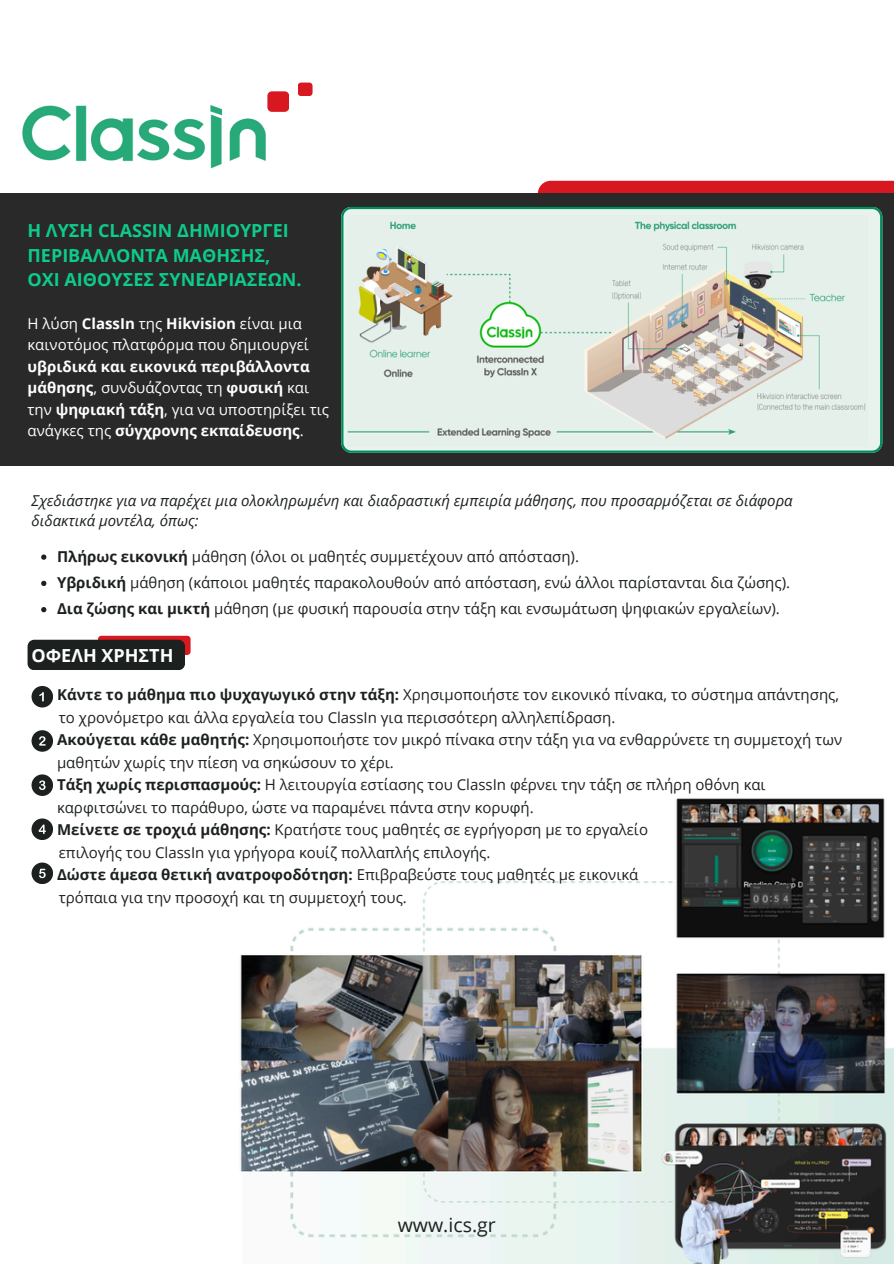
<style>
.page{position:relative;width:894px;height:1264px;background:#fff}
.page>*{position:absolute;margin:0;border:0;box-sizing:border-box;transform-origin:0 0}
.t1{font:19.5px "Open Sans";color:#1c2120}
.t2{font:700 18px/24.8px "Open Sans";color:#0ecb8a}
.t3{font:700 18px "Open Sans";color:#fff}
.t4{font:15px/22.5px "Open Sans";color:#1c2120}
.t5{font:700 15px/21.3px "Open Sans";color:#fff}
.t6{font:italic 15px/19.2px "Open Sans";color:#1c2120}
.t7{font:15px/21.3px "Open Sans";color:#fff}
.s1{font-weight:700}
.s2{font-weight:400}
</style>
<div class="page">
<div style="left:537px;top:181px;width:356px;height:12px;background:#d71820"></div>
<div style="left:0;top:193px;width:893px;height:273px;background:#292929"></div>
<div style="left:267px;top:91px;width:22px;height:21px;background:#d71820;border-radius:4px"></div>
<img style="left:22px;top:102px;width:252px;height:67px">
<svg style="left:341px;top:207px;width:541px;height:246px;background:#a4d3c1"></svg>
<img style="left:347px;top:215px;width:520px;height:231px">
<img style="left:240px;top:798px;width:653px;height:465px">
<div style="left:141px;top:722px;width:433px;height:153px;background:#fff"></div>
<div style="left:297px;top:83px;width:15px;height:13px;background:#d71820;border-radius:3px"></div>
<svg style="left:41px;top:554px;width:5px;height:5px"></svg>
<svg style="left:41px;top:580px;width:5px;height:6px"></svg>
<svg style="left:41px;top:607px;width:5px;height:5px"></svg>
<div style="left:32px;top:686px;width:21px;height:21px;background:#1c2120;border-radius:50%"></div>
<svg style="left:39px;top:692px;width:5px;height:9px"></svg>
<div style="left:32px;top:730px;width:21px;height:21px;background:#1c2120;border-radius:50%"></div>
<svg style="left:39px;top:736px;width:7px;height:9px"></svg>
<div style="left:32px;top:774px;width:21px;height:21px;background:#1c2120;border-radius:50%"></div>
<svg style="left:39px;top:780px;width:7px;height:10px"></svg>
<div style="left:32px;top:818px;width:21px;height:21px;background:#1c2120;border-radius:50%"></div>
<svg style="left:39px;top:824px;width:7px;height:10px"></svg>
<div style="left:32px;top:862px;width:21px;height:21px;background:#1c2120;border-radius:50%"></div>
<svg style="left:39px;top:868px;width:7px;height:10px"></svg>
<div style="left:98px;top:635px;width:92px;height:20px;background:#d71820;border-radius:3px"></div>
<div style="left:28px;top:639px;width:157px;height:31px;background:#1c2120"></div>
<p class="t2" style="left:28px;top:217px;width:275px">Η ΛΥΣΗ CLASSIN ΔΗΜΙΟΥΡΓΕΙ<br>ΠΕΡΙΒΑΛΛΟΝΤΑ ΜΑΘΗΣΗΣ,<br>ΟΧΙ ΑΙΘΟΥΣΕΣ ΣΥΝΕΔΡΙΑΣΕΩΝ.</p>
<p class="t7" style="left:28px;top:312px;width:283px">Η λύση <span class="s1">ClassIn</span> της <span class="s1">Hikvision</span> είναι μια καινοτόμος πλατφόρμα που δημιουργεί</p>
<p class="t5" style="left:28px;top:355px;width:303px">υβριδικά και εικονικά περιβάλλοντα μάθησης<span class="s2">, συνδυάζοντας τη</span> φυσική <span class="s2">και την</span> ψηφιακή τάξη<span class="s2">, για να υποστηρίξει τις ανάγκες της</span> σύγχρονης εκπαίδευσης<span class="s2">.</span></p>
<p class="t6" style="left:32px;top:491px;width:762px">Σχεδιάστηκε για να παρέχει μια ολοκληρωμένη και διαδραστική εμπειρία μάθησης, που προσαρμόζεται σε διάφορα διδακτικά μοντέλα, όπως:</p>
<p class="t4" style="left:57px;top:544px;width:523px"><span class="s1">Πλήρως εικονική</span> μάθηση (όλοι οι μαθητές συμμετέχουν από απόσταση).</p>
<p class="t4" style="left:57px;top:570px;width:734px"><span class="s1">Υβριδική</span> μάθηση (κάποιοι μαθητές παρακολουθούν από απόσταση, ενώ άλλοι παρίστανται δια ζώσης).</p>
<h1 class="t4" style="left:57px;top:597px;width:724px"><span class="s1">Δια ζώσης και μικτή</span> μάθηση (με φυσική παρουσία στην τάξη και ενσωμάτωση ψηφιακών εργαλείων).</h1>
<p class="t3" style="left:32px;top:642px;width:143px">ΟΦΕΛΗ ΧΡΗΣΤΗ</p>
<p class="t4" style="left:57px;top:683px;width:783px"><span class="s1">Κάντε το μάθημα πιο ψυχαγωγικό στην τάξη:</span> Χρησιμοποιήστε τον εικονικό πίνακα, το σύστημα απάντησης,</p>
<p class="t4" style="left:59px;top:705px;width:558px">το χρονόμετρο και άλλα εργαλεία του ClassIn για περισσότερη αλληλεπίδραση.</p>
<p class="t4" style="left:57px;top:728px;width:786px"><span class="s1">Ακούγεται κάθε μαθητής:</span> Χρησιμοποιήστε τον μικρό πίνακα στην τάξη για να ενθαρρύνετε τη συμμετοχή των μαθητών χωρίς την πίεση να σηκώσουν το χέρι.</p>
<p class="t4" style="left:57px;top:773px;width:710px"><span class="s1">Τάξη χωρίς περισπασμούς:</span> Η λειτουργία εστίασης του ClassIn φέρνει την τάξη σε πλήρη οθόνη και καρφιτσώνει το παράθυρο, ώστε να παραμένει πάντα στην κορυφή.</p>
<p class="t4" style="left:57px;top:818px;width:592px"><span class="s1">Μείνετε σε τροχιά μάθησης:</span> Κρατήστε τους μαθητές σε εγρήγορση με το εργαλείο</p>
<p class="t4" style="left:59px;top:840px;width:433px">επιλογής του ClassIn για γρήγορα κουίζ πολλαπλής επιλογής.</p>
<p class="t4" style="left:57px;top:863px;width:582px"><span class="s1">Δώστε άμεσα θετική ανατροφοδότηση:</span> Επιβραβεύστε τους μαθητές με εικονικά</p>
<p class="t4" style="left:59px;top:885px;width:349px">τρόπαια για την προσοχή και τη συμμετοχή τους.</p>
<p class="t1" style="left:397px;top:1211px;width:100px">www.ics.gr</p>
</div>
